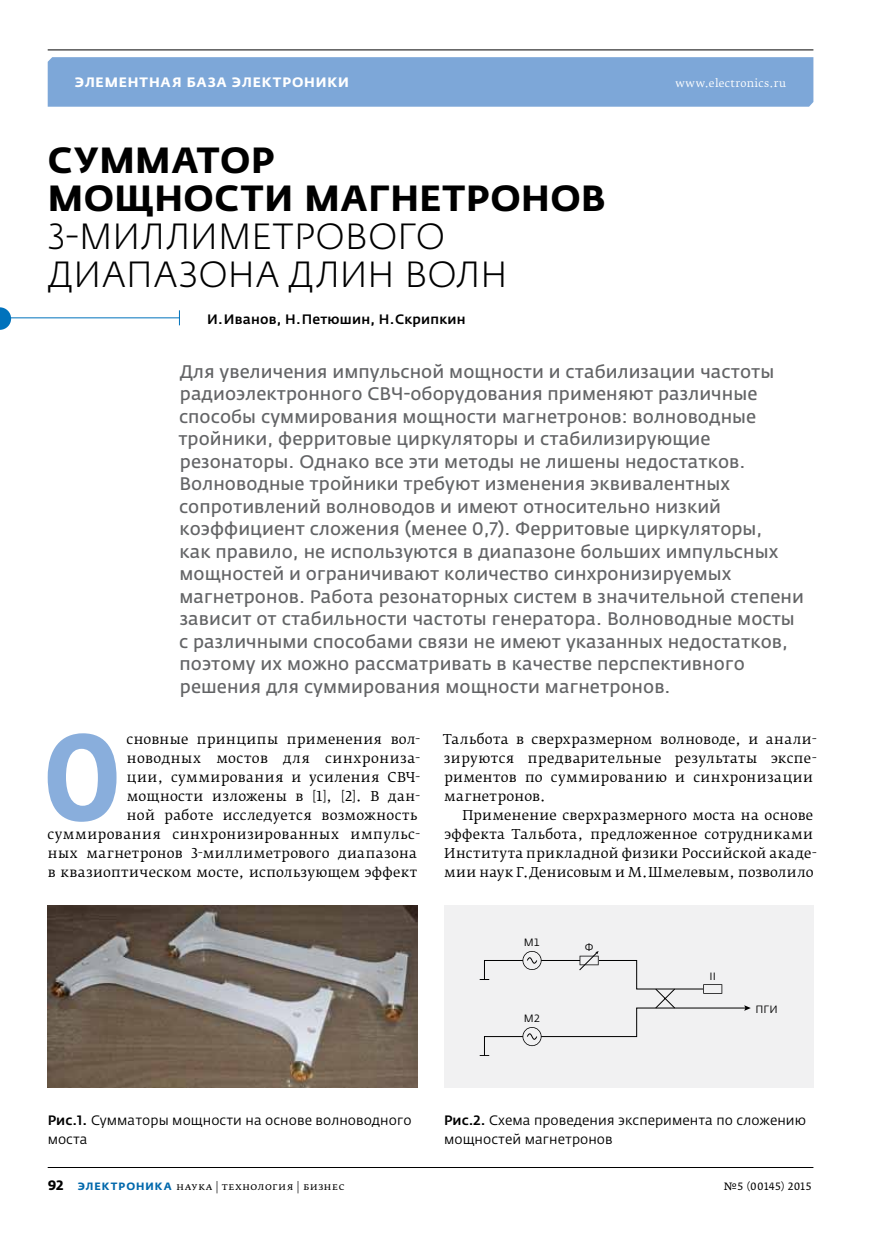
<style>
.page{position:relative;width:881px;height:1234px;background:#fff}
.page>*{position:absolute;margin:0;border:0;box-sizing:border-box;transform-origin:0 0}
.t1{font:700 121.05px "Fedra Sans Cond Pro";color:#89aedc}
.t2{font:300 36px/38.1px "Fedra Sans Pro";letter-spacing:.005em;color:#000}
.t3{font:700 36px/38.1px "Fedra Sans Pro";letter-spacing:.015em;color:#000}
.t4{font:18px/22.5px "Fedra Sans Pro";letter-spacing:.005em;color:#636466}
.t5{font:13.5px/19px "Fedra Serif B Pro";letter-spacing:.02em;color:#000}
.t6{font:13.5px/19px "Fedra Sans Pro";letter-spacing:.005em;color:#000}
.t7{font:500 13.5px "Fedra Sans Pro";letter-spacing:.015em;color:#000}
.t8{font:700 13.5px "Fedra Sans Alt Pro";letter-spacing:.06em;color:#fff}
.t9{font:10.5px "Fedra Serif B Pro";letter-spacing:.025em;color:#000}
.t10{font:10.5px "Fedra Serif B Pro";letter-spacing:.035em;color:#fff}
.t11{font:10.5px "Fedra Serif A Pro";letter-spacing:.03em;color:#000}
.t12{font:10.5px "Fedra Sans Pro";color:#000}
.s1{font-weight:500}
.s2{font-family:"Fedra Sans Pro";font-weight:700;font-size:13.5px}
.s3{font-family:"Fedra Sans Alt Pro";font-weight:700;color:#0068ac}
</style>
<div class="page">
<div style="left:48px;top:57px;width:765px;height:50px;background:#7da7d8"></div>
<hr style="left:48px;top:49px;width:765px;height:1px;background:#000">
<hr style="left:48px;top:1166px;width:765px;height:1px;background:#000">
<svg style="left:179px;top:310px;width:1px;height:15px"></svg>
<hr style="left:2px;top:317px;width:178px;height:1px;background:#0072bc">
<svg style="left:0;top:307px;width:11px;height:23px"></svg>
<img style="left:48px;top:905px;width:369px;height:182px">
<div style="left:444px;top:905px;width:369px;height:182px;background:#f1f1f2"></div>
<svg style="left:479px;top:951px;width:271px;height:104px"></svg>
<p class="t8" style="left:75px;top:74px;width:275px">Элементная база электроники</p>
<p class="t10" style="left:675px;top:77px;width:112px">www.electronics.ru</p>
<h2 class="t3" style="left:48px;top:141px;width:559px">Сумматор<br>мощности магнетронов</h2>
<h2 class="t2" style="left:48px;top:217px;width:461px">3-миллиметрового диапазона длин волн</h2>
<p class="t7" style="left:207px;top:310px;width:260px">И.Иванов, Н.Петюшин, Н.Скрипкин</p>
<p class="t4" style="left:178px;top:360px;width:626px">Для увеличения импульсной мощности и стабилизации частоты радиоэлектронного СВЧ-оборудования применяют различные способы суммирования мощности магнетронов: волноводные тройники, ферритовые циркуляторы и стабилизирующие резонаторы. Однако все эти методы не лишены недостатков.<br>Волноводные тройники требуют изменения эквивалентных сопротивлений волноводов и имеют относительно низкий коэффициент сложения (менее 0,7). Ферритовые циркуляторы,<br>как правило, не используются в диапазоне больших импульсных мощностей и ограничивают количество синхронизируемых магнетронов. Работа резонаторных систем в значительной степени зависит от стабильности частоты генератора. Волноводные мосты с различными способами связи не имеют указанных недостатков, поэтому их можно рассматривать в качестве перспективного решения для суммирования мощности магнетронов.</p>
<h1 class="t1" style="left:44px;top:703px;width:78px">О</h1>
<p class="t5" style="left:47px;top:729px;width:374px;text-align:right">сновные принципы применения вол-<br>новодных мостов для синхрониза-<br>ции, суммирования и усиления СВЧ&shy;мощности изложены в [1], [2]. В дан-<br>ной работе исследуется возможность суммирования синхронизированных импульс&shy;ных магнетронов 3-миллиметрового диапазона в квазиоптическом мосте, использующем эффект</p>
<p class="t5" style="left:443px;top:729px;width:375px">Тальбота в сверхразмерном волноводе, и анали&shy;зируются предварительные результаты экспе&shy;риментов по суммированию и синхронизации магнетронов.</p>
<p class="t5" style="left:444px;top:805px;width:374px;text-indent:18px">Применение сверхразмерного моста на основе эффекта Тальбота, предложенное сотрудниками Института прикладной физики Российской акаде&shy;мии наук Г.Денисовым и М.Шмелевым, позволило</p>
<p class="t12" style="left:523px;top:935px;width:18px">M1</p>
<p class="t12" style="left:523px;top:1011px;width:18px">M2</p>
<p class="t12" style="left:584px;top:940px;width:10px">Ф</p>
<p class="t12" style="left:709px;top:969px;width:8px">II</p>
<p class="t12" style="left:755px;top:1002px;width:24px">ПГИ</p>
<p class="t6" style="left:48px;top:1110px;width:365px"><span class="s1">Рис.1.</span> Сумматоры мощности на основе волноводного моста</p>
<p class="t6" style="left:444px;top:1110px;width:363px"><span class="s1">Рис.2.</span> Схема проведения эксперимента по сложению мощностей магнетронов</p>
<p class="t9" style="left:48px;top:1179px;width:298px"><span class="s2">92</span> <span class="s3">ЭЛЕКТРОНИКА</span> наука | технология | бизнес</p>
<p class="t11" style="left:723px;top:1179px;width:89px">№5 (00145) 2015</p>
</div>
